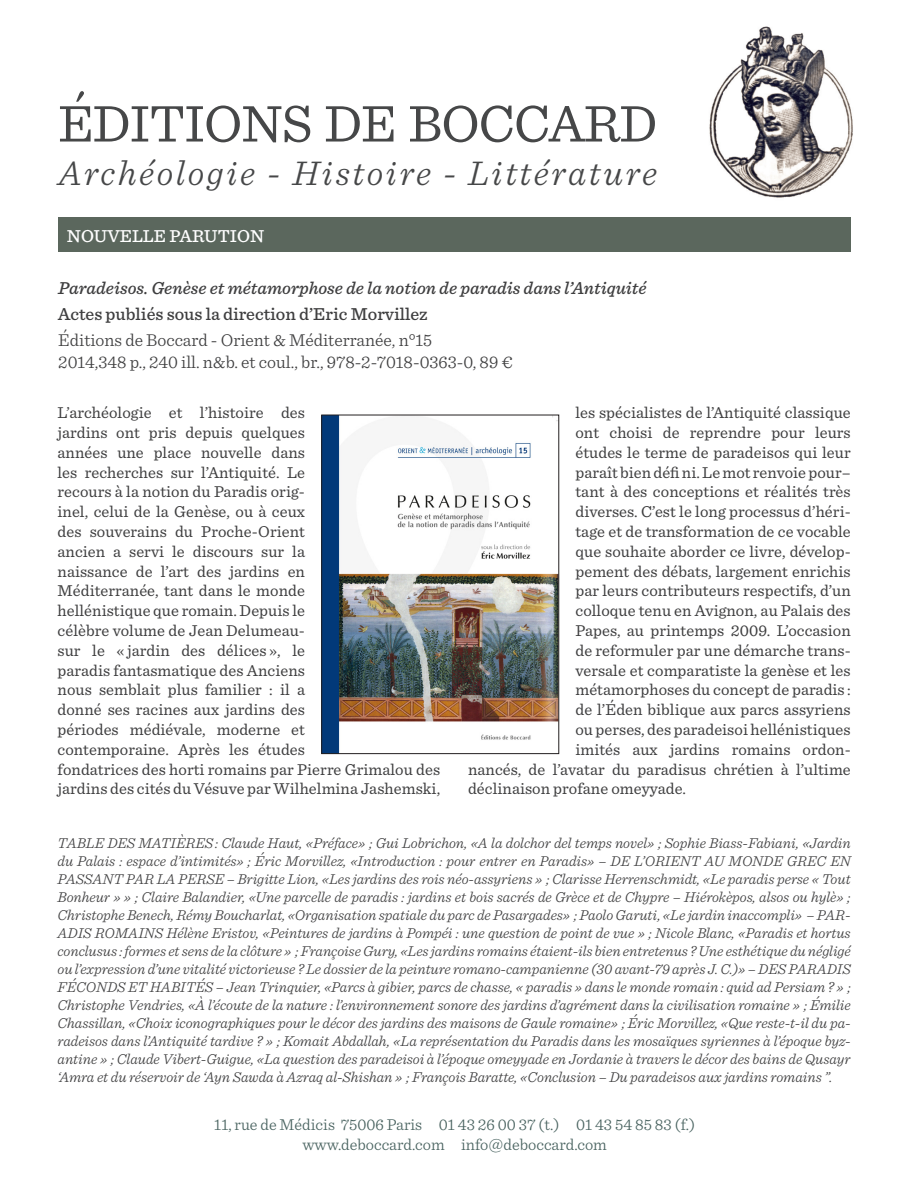
<style>
.page{position:relative;width:918px;height:1188px;background:#fff}
.page>*{position:absolute;margin:0;border:0;box-sizing:border-box;transform-origin:0 0}
.t1{font:54px "Sentinel";letter-spacing:-.02em;color:#464748}
.t2{font:italic 300 36px "Sentinel";letter-spacing:.07em;color:#464748}
.t3{font:300 18px "Sentinel";color:#3e3e3f}
.Paragraph_Style_2{font:italic 500 18px "Sentinel";color:#3e3e3f}
.Paragraph_Style_2-2{font:500 18px "Sentinel";color:#3e3e3f}
.t4{font:500 18px "Sentinel";color:#fff}
.quatrieme{font:16.5px/19.8px "Sentinel";letter-spacing:.005em;color:#3e3e3f}
.t5{font:300 16.5px "Sentinel";color:#48625f}
.t6{font:italic 300 15px/18px "Sentinel";color:#3e3e3f;text-align:justify}
</style>
<div class="page">
<img style="left:709px;top:26px;width:144px;height:172px">
<div style="left:58px;top:218px;width:793px;height:34px;background:#5b675d"></div>
<img style="left:323px;top:417px;width:234px;height:335px">
<div style="left:321px;top:415px;width:238px;height:339px;border:1px solid #231f20"></div>
<h1 class="t1" style="left:58px;top:83px;width:601px">ÉDITIONS DE BOCCARD</h1>
<h2 class="t2" style="left:58px;top:146px;width:601px">Archéologie - Histoire - Littérature</h2>
<p class="t4" style="left:67px;top:222px;width:199px">NOUVELLE PARUTION</p>
<p class="Paragraph_Style_2" style="left:58px;top:275px;width:590px">Paradeisos. Genèse et métamorphose de la notion de paradis dans l’Antiquité</p>
<p class="Paragraph_Style_2-2" style="left:58px;top:301px;width:371px">Actes publiés sous la direction d’Eric Morvillez</p>
<p class="t3" style="left:58px;top:327px;width:375px">Éditions de Boccard - Orient &amp; Méditerranée, n°15</p>
<p class="t3" style="left:58px;top:349px;width:456px">2014,348 p., 240 ill. n&amp;b. et coul., br., 978-2-7018-0363-0, 89 €</p>
<p class="quatrieme" style="left:58px;top:402px;width:384px">L’archéologie et l’histoire des<br>jardins ont pris depuis quelques<br>années une place nouvelle dans<br>les recherches sur l’Antiquité. Le<br>recours à la notion du Paradis orig-<br>inel, celui de la Genèse, ou à ceux<br>des souverains du Proche-Orient<br>ancien a servi le discours sur la<br>naissance de l’art des jardins en<br>Méditerranée, tant dans le monde<br>hellénistique que romain. Depuis le<br>célèbre volume de Jean Delumeau-<br>sur le « jardin des délices », le<br>paradis fantasmatique des Anciens<br>nous semblait plus familier : il a<br>donné ses racines aux jardins des<br>périodes médiévale, moderne et<br>contemporaine. Après les études<br>fondatrices des horti romains par Pierre Grimalou des jardins des cités du Vésuve par Wilhelmina Jashemski,</p>
<p class="quatrieme" style="left:575px;top:402px;width:277px">les spécialistes de l’Antiquité classique</p>
<p class="quatrieme" style="left:575px;top:421px;width:277px">ont choisi de reprendre pour leurs</p>
<p class="quatrieme" style="left:575px;top:441px;width:277px">études le terme de paradeisos qui leur</p>
<p class="quatrieme" style="left:575px;top:461px;width:277px">paraît bien défi ni. Le mot renvoie pour–</p>
<p class="quatrieme" style="left:575px;top:481px;width:277px">tant à des conceptions et réalités très</p>
<p class="quatrieme" style="left:575px;top:501px;width:277px">diverses. C’est le long processus d’héri-</p>
<p class="quatrieme" style="left:575px;top:520px;width:277px">tage et de transformation de ce vocable</p>
<p class="quatrieme" style="left:575px;top:540px;width:277px">que souhaite aborder ce livre, dévelop-</p>
<p class="quatrieme" style="left:575px;top:560px;width:277px">pement des débats, largement enrichis</p>
<p class="quatrieme" style="left:575px;top:580px;width:277px">par leurs contributeurs respectifs, d’un</p>
<p class="quatrieme" style="left:575px;top:600px;width:277px">colloque tenu en Avignon, au Palais des</p>
<p class="quatrieme" style="left:575px;top:619px;width:277px">Papes, au printemps 2009. L’occasion</p>
<p class="quatrieme" style="left:575px;top:639px;width:277px">de reformuler par une démarche trans-</p>
<p class="quatrieme" style="left:575px;top:659px;width:277px">versale et comparatiste la genèse et les</p>
<p class="quatrieme" style="left:575px;top:679px;width:277px">métamorphoses du concept de paradis :</p>
<p class="quatrieme" style="left:575px;top:699px;width:277px">de l’Éden biblique aux parcs assyriens</p>
<p class="quatrieme" style="left:575px;top:718px;width:277px">ou perses, des paradeisoi hellénistiques</p>
<p class="quatrieme" style="left:575px;top:738px;width:277px">imités aux jardins romains ordon-</p>
<p class="quatrieme" style="left:468px;top:758px;width:384px">nancés, de l’avatar du paradisus chrétien à l’ultime</p>
<p class="quatrieme" style="left:468px;top:778px;width:220px">déclinaison profane omeyyade.</p>
<p class="t6" style="left:58px;top:832px;width:795px">TABLE DES MATIÈRES : Claude Haut, «Préface» ; Gui Lobrichon, «A la dolchor del temps novel» ; Sophie Biass-Fabiani, «Jardin du Palais : espace d’intimités» ; Éric Morvillez, «Introduction : pour entrer en Paradis» – DE L’ORIENT AU MONDE GREC EN PASSANT PAR LA PERSE – Brigitte Lion, «Les jardins des rois néo-assyriens » ; Clarisse Herrenschmidt, «Le paradis perse « Tout Bonheur » » ; Claire Balandier, «Une parcelle de paradis : jardins et bois sacrés de Grèce et de Chypre – Hiérokèpos, alsos ou hylè» ; Christophe Benech, Rémy Boucharlat, «Organisation spatiale du parc de Pasargades» ; Paolo Garuti, «Le jardin inaccompli» – PAR-ADIS ROMAINS Hélène Eristov, «Peintures de jardins à Pompéi : une question de point de vue » ; Nicole Blanc, «Paradis et hortus conclusus : formes et sens de la clôture » ; Françoise Gury, «Les jardins romains étaient-ils bien entretenus ? Une esthétique du négligé ou l’expression d’une vitalité victorieuse ? Le dossier de la peinture romano-campanienne (30 avant-79 après J. C.)» – DES PARADIS FÉCONDS ET HABITÉS – Jean Trinquier, «Parcs à gibier, parcs de chasse, « paradis » dans le monde romain : quid ad Persiam ? » ; Christophe Vendries, «À l’écoute de la nature : l’environnement sonore des jardins d’agrément dans la civilisation romaine » ; Émilie Chassillan, «Choix iconographiques pour le décor des jardins des maisons de Gaule romaine» ; Éric Morvillez, «Que reste-t-il du pa&shy;radeisos dans l’Antiquité tardive ? » ; Komait Abdallah, «La représentation du Paradis dans les mosaïques syriennes à l’époque byz&shy;antine » ; Claude Vibert-Guigue, «La question des paradeisoi à l’époque omeyyade en Jordanie à travers le décor des bains de Qusayr ‘Amra et du réservoir de ‘Ayn Sawda à Azraq al-Shishan » ; François Baratte, «Conclusion – Du paradeisos aux jardins romains ”.</p>
<p class="t5" style="left:214px;top:1113px;width:482px">11, rue de Médicis 75006 Paris 01 43 26 00 37 (t.) 01 43 54 85 83 (f.)</p>
<p class="t5" style="left:303px;top:1132px;width:306px">www.deboccard.com info@deboccard.com</p>
</div>
